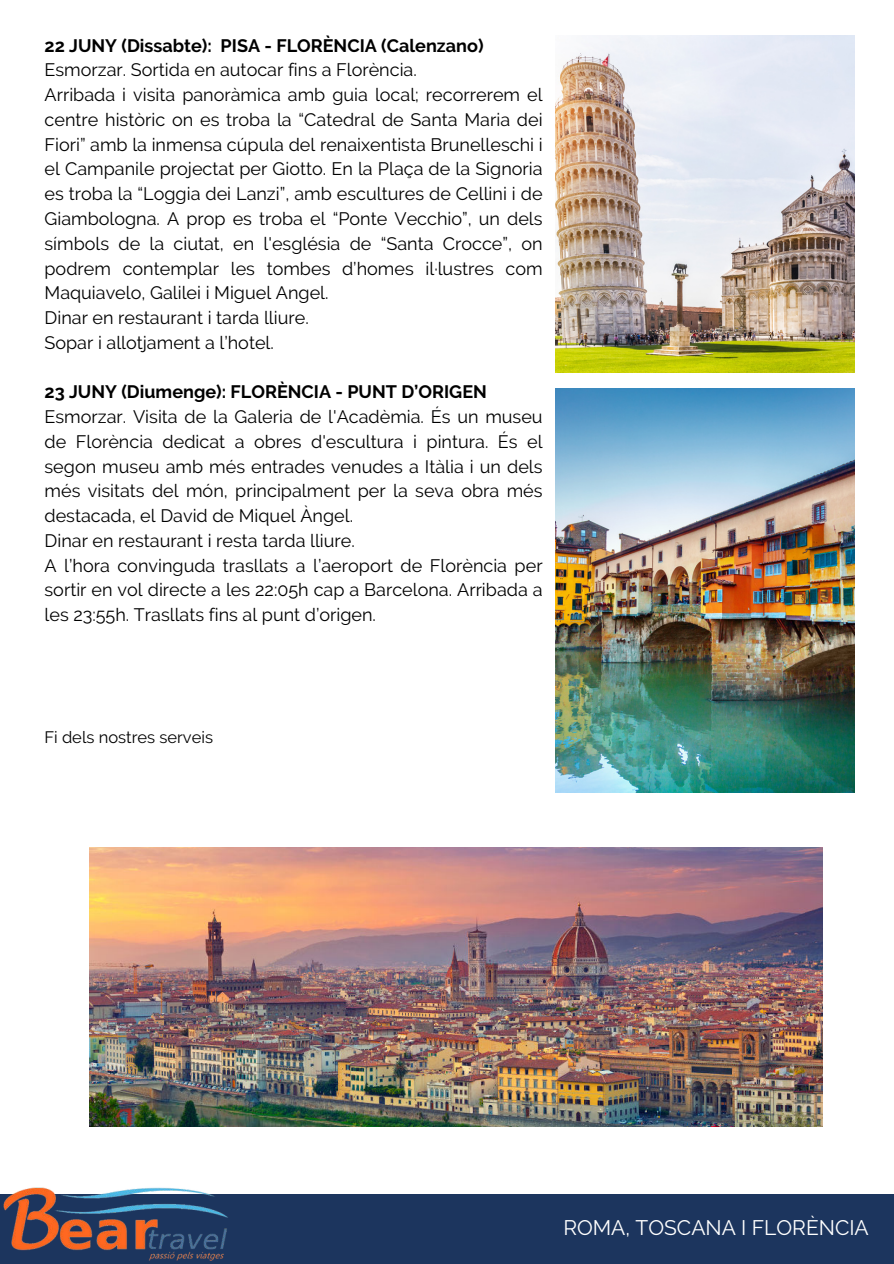
<style>
.page{position:relative;width:894px;height:1264px;background:#fff}
.page>*{position:absolute;margin:0;border:0;box-sizing:border-box;transform-origin:0 0}
.t1{font:21px "Raleway";color:#fff}
.t2{font:18px/24.8px "Raleway";color:#000}
.t3{font:700 18px "Raleway";color:#000}
.t4{font:16.5px "Raleway";color:#000}
</style>
<div class="page">
<div style="left:0;top:1193px;width:893px;height:70px;background:#1c355e"></div>
<img style="left:89px;top:847px;width:733px;height:279px">
<img style="left:555px;top:35px;width:299px;height:337px">
<img style="left:555px;top:388px;width:299px;height:404px">
<img style="left:0;top:1187px;width:236px;height:74px">
<p class="t3" style="left:45px;top:35px;width:440px">22 JUNY (Dissabte): PISA - FLORÈNCIA (Calenzano)</p>
<p class="t2" style="left:45px;top:58px;width:499px">Esmorzar. Sortida en autocar fins a Florència.<br>Arribada i visita panoràmica amb guia local; recorrerem el centre històric on es troba la “Catedral de Santa Maria dei Fiori” amb la inmensa cúpula del renaixentista Brunelleschi i el Campanile projectat per Giotto. En la Plaça de la Signoria es troba la “Loggia dei Lanzi”, amb escultures de Cellini i de Giambologna. A prop es troba el “Ponte Vecchio”, un dels símbols de la ciutat, en l'església de “Santa Crocce”, on podrem contemplar les tombes d’homes il·lustres com Maquiavelo, Galilei i Miguel Angel.<br>Dinar en restaurant i tarda lliure.<br>Sopar i allotjament a l’hotel.</p>
<p class="t3" style="left:45px;top:382px;width:444px">23 JUNY (Diumenge): FLORÈNCIA - PUNT D’ORIGEN</p>
<p class="t2" style="left:45px;top:404px;width:499px">Esmorzar. Visita de la Galeria de l'Acadèmia. És un museu de Florència dedicat a obres d'escultura i pintura. És el segon museu amb més entrades venudes a Itàlia i un dels més visitats del món, principalment per la seva obra més destacada, el David de Miquel Àngel.<br>Dinar en restaurant i resta tarda lliure.<br>A l’hora convinguda trasllats a l’aeroport de Florència per sortir en vol directe a les 22:05h cap a Barcelona. Arribada a les 23:55h. Trasllats fins al punt d’origen.</p>
<p class="t4" style="left:45px;top:727px;width:170px">Fi dels nostres serveis</p>
<p class="t1" style="left:563px;top:1215px;width:307px">ROMA, TOSCANA I FLORÈNCIA</p>
</div>
